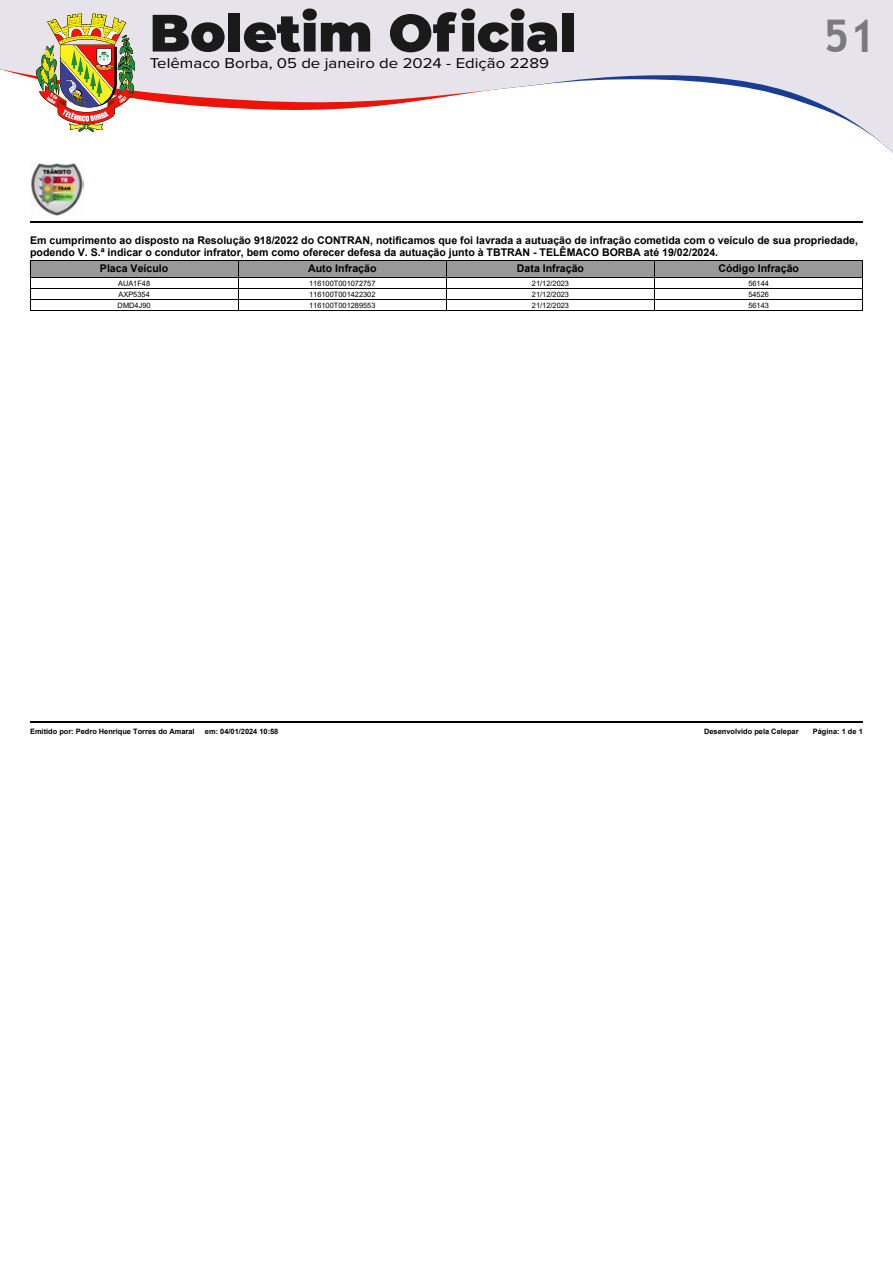
<style>
.page{position:relative;width:893px;height:1263px;background:#fff}
.page>*{position:absolute;margin:0;border:0;box-sizing:border-box;transform-origin:0 0}
.t1{font:700 45px "Trebuchet MS";color:#7c7b7b}
.t2{font:14.7px "Proxima Nova";color:#000;scale:1.14 1}
.t3{font:700 10.65px/12px "Arial";color:#000}
.t4{font:7.35px "Arial";color:#000}
.t5{font:700 7.35px "Arial";color:#000}
</style>
<div class="page">
<div style="left:0;top:0;width:893px;height:9px;background:#e6e3eb"></div>
<svg style="left:0;top:9px;width:893px;height:144px"></svg>
<div style="left:30px;top:261px;width:208px;height:16px;background:#999"></div>
<hr style="left:30px;top:260px;width:208px;height:1px;background:#000">
<div style="left:239px;top:261px;width:207px;height:16px;background:#999"></div>
<hr style="left:239px;top:260px;width:207px;height:1px;background:#000">
<div style="left:447px;top:261px;width:207px;height:16px;background:#999"></div>
<hr style="left:447px;top:260px;width:207px;height:1px;background:#000">
<div style="left:655px;top:261px;width:207px;height:16px;background:#999"></div>
<hr style="left:655px;top:260px;width:207px;height:1px;background:#000">
<hr style="left:30px;top:277px;width:208px;height:1px;background:#000">
<hr style="left:239px;top:277px;width:207px;height:1px;background:#000">
<hr style="left:447px;top:277px;width:207px;height:1px;background:#000">
<hr style="left:655px;top:277px;width:207px;height:1px;background:#000">
<hr style="left:30px;top:288px;width:208px;height:1px;background:#000">
<hr style="left:239px;top:288px;width:207px;height:1px;background:#000">
<hr style="left:447px;top:288px;width:207px;height:1px;background:#000">
<hr style="left:655px;top:288px;width:207px;height:1px;background:#000">
<hr style="left:30px;top:299px;width:208px;height:1px;background:#000">
<svg style="left:30px;top:261px;width:1px;height:49px"></svg>
<hr style="left:30px;top:310px;width:208px;height:1px;background:#000">
<hr style="left:239px;top:299px;width:207px;height:1px;background:#000">
<svg style="left:238px;top:260px;width:1px;height:51px"></svg>
<hr style="left:239px;top:310px;width:207px;height:1px;background:#000">
<hr style="left:447px;top:299px;width:207px;height:1px;background:#000">
<svg style="left:446px;top:260px;width:1px;height:51px"></svg>
<hr style="left:447px;top:310px;width:207px;height:1px;background:#000">
<hr style="left:655px;top:299px;width:207px;height:1px;background:#000">
<svg style="left:654px;top:260px;width:1px;height:51px"></svg>
<svg style="left:862px;top:260px;width:1px;height:51px"></svg>
<hr style="left:655px;top:310px;width:207px;height:1px;background:#000">
<hr style="left:30px;top:222px;width:210px;height:1px;background:#000">
<img style="left:30px;top:163px;width:54px;height:53px">
<hr style="left:240px;top:222px;width:623px;height:1px;background:#000">
<hr style="left:30px;top:721px;width:833px;height:1px;background:#000">
<h2 class="t2" style="left:150px;top:53px;width:352px">Telêmaco Borba, 05 de janeiro de 2024 - Edição 2289</h2>
<h1 class="t1" style="left:823px;top:8px;width:54px">51</h1>
<p class="t3" style="left:30px;top:234px;width:829px">Em cumprimento ao disposto na Resolução 918/2022 do CONTRAN, notificamos que foi lavrada a autuação de infração cometida com o veículo de sua propriedade, podendo V. S.ª indicar o condutor infrator, bem como oferecer defesa da autuação junto à TBTRAN - TELÊMACO BORBA até 19/02/2024.</p>
<p class="t3" style="left:100px;top:262px;width:70px">Placa Veículo</p>
<p class="t3" style="left:308px;top:262px;width:70px">Auto Infração</p>
<p class="t3" style="left:517px;top:262px;width:69px">Data Infração</p>
<p class="t3" style="left:718px;top:262px;width:82px">Código Infração</p>
<p class="t4" style="left:118px;top:278px;width:34px">AUA1F48</p>
<p class="t4" style="left:309px;top:278px;width:68px">116100T001072757</p>
<p class="t4" style="left:532px;top:278px;width:39px">21/12/2023</p>
<p class="t4" style="left:748px;top:278px;width:22px">56144</p>
<p class="t4" style="left:118px;top:289px;width:33px">AXP5354</p>
<p class="t4" style="left:309px;top:289px;width:68px">116100T001422302</p>
<p class="t4" style="left:532px;top:289px;width:39px">21/12/2023</p>
<p class="t4" style="left:748px;top:289px;width:22px">54526</p>
<p class="t4" style="left:118px;top:300px;width:34px">DMD4J90</p>
<p class="t4" style="left:309px;top:300px;width:68px">116100T001289553</p>
<p class="t4" style="left:532px;top:300px;width:39px">21/12/2023</p>
<p class="t4" style="left:748px;top:300px;width:22px">56143</p>
<p class="t5" style="left:30px;top:727px;width:166px">Emitido por: Pedro Henrique Torres do Amaral</p>
<p class="t5" style="left:205px;top:727px;width:75px">em: 04/01/2024 10:58</p>
<p class="t5" style="left:704px;top:727px;width:96px">Desenvolvido pela Celepar</p>
<p class="t5" style="left:813px;top:727px;width:51px">Página: 1 de 1</p>
</div>
